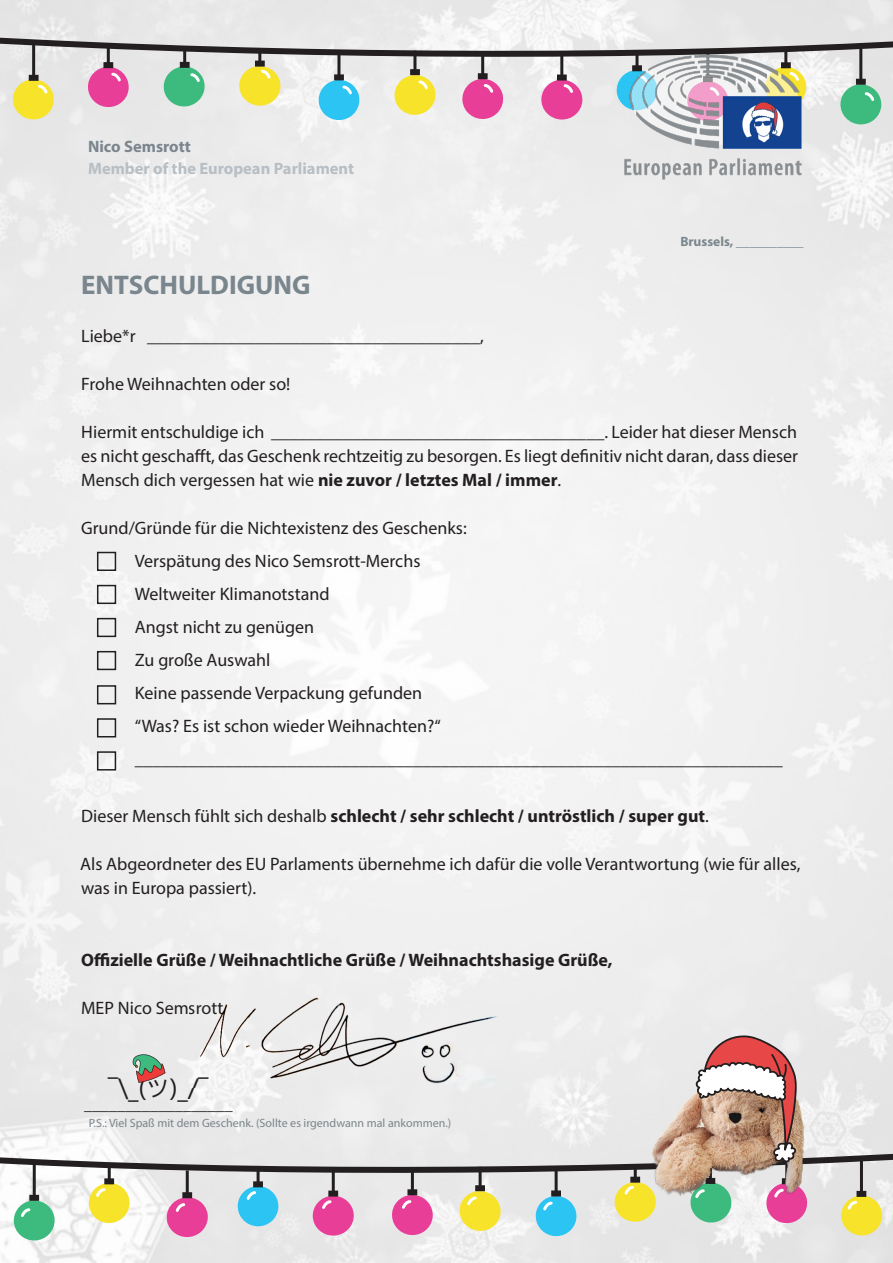
<style>
.page{position:relative;width:893px;height:1263px;background:#f0f0f0}
.page>*{position:absolute;margin:0;border:0;box-sizing:border-box;transform-origin:0 0}
.t1{font:700 27px "Myriad Pro";color:#7a868d}
.t2{font:23.4px "Microsoft Ya Hei";color:#231f20}
.t3{font:18px/24px "Myriad Pro";color:#231f20;text-align:justify}
.t4{font:700 18px "Myriad Pro";color:#231f20}
.t5{font:700 16.5px "Myriad Pro";color:#b7bfc5}
.t6{font:16.5px "Myriad Pro";color:#231f20}
.t7{font:700 16.5px "Myriad Pro";color:#7a868d}
.t8{font:700 13.5px "Myriad Pro";color:#7a868d}
.t9{font:12px "Myriad Pro";color:#7b858a}
.s1{font-weight:700}
.s2{font-weight:400}
</style>
<div class="page">
<div style="left:97px;top:552px;width:19px;height:19px;border:2px solid #231f20"></div>
<div style="left:97px;top:585px;width:19px;height:19px;border:2px solid #231f20"></div>
<div style="left:97px;top:618px;width:19px;height:19px;border:2px solid #231f20"></div>
<div style="left:97px;top:651px;width:19px;height:19px;border:2px solid #231f20"></div>
<div style="left:97px;top:685px;width:19px;height:19px;border:2px solid #231f20"></div>
<div style="left:97px;top:718px;width:19px;height:19px;border:2px solid #231f20"></div>
<div style="left:97px;top:751px;width:19px;height:19px;border:2px solid #231f20"></div>
<hr style="left:860px;top:1160px;width:3px;height:34px;background:#231f20">
<hr style="left:634px;top:1166px;width:3px;height:16px;background:#231f20">
<div style="left:630px;top:1177px;width:10px;height:6px;background:#231f20"></div>
<hr style="left:555px;top:1167px;width:3px;height:27px;background:#231f20">
<hr style="left:479px;top:1167px;width:3px;height:22px;background:#231f20">
<hr style="left:411px;top:1168px;width:3px;height:25px;background:#231f20">
<hr style="left:332px;top:1168px;width:3px;height:26px;background:#231f20">
<hr style="left:257px;top:1170px;width:3px;height:16px;background:#231f20">
<hr style="left:186px;top:1170px;width:3px;height:25px;background:#231f20">
<hr style="left:108px;top:1164px;width:3px;height:18px;background:#231f20">
<div style="left:104px;top:1178px;width:10px;height:6px;background:#231f20"></div>
<hr style="left:33px;top:1164px;width:3px;height:34px;background:#231f20">
<svg style="left:13px;top:1181px;width:870px;height:60px"></svg>
<img style="left:642px;top:1175px;width:175px;height:27px">
<svg style="left:0;top:1035px;width:893px;height:140px"></svg>
<svg style="left:0;top:33px;width:893px;height:114px"></svg>
<img style="left:585px;top:16px;width:255px;height:200px">
<img style="left:189px;top:997px;width:320px;height:90px">
<p class="t7" style="left:88px;top:136px;width:104px">Nico Semsrott</p>
<p class="t5" style="left:88px;top:158px;width:268px">Member of the European Parliament</p>
<p class="t8" style="left:680px;top:232px;width:125px">Brussels, __________</p>
<p class="t1" style="left:81px;top:267px;width:231px">ENTSCHULDIGUNG</p>
<p class="t3" style="left:81px;top:324px;width:404px">Liebe*r _____________________________________,</p>
<p class="t3" style="left:81px;top:372px;width:211px">Frohe Weihnachten oder so!</p>
<p class="t3" style="left:81px;top:420px;width:719px">Hiermit entschuldige ich _____________________________________. Leider hat dieser Mensch es nicht geschafft, das Geschenk rechtzeitig zu besorgen. Es liegt definitiv nicht daran, dass dieser Mensch dich vergessen hat wie <span class="s1">nie zuvor / letztes Mal / immer</span>.</p>
<p class="t3" style="left:81px;top:516px;width:387px">Grund/Gründe für die Nichtexistenz des Geschenks:</p>
<p class="t3" style="left:135px;top:549px;width:287px">Verspätung des Nico Semsrott-Merchs</p>
<p class="t3" style="left:135px;top:582px;width:196px">Weltweiter Klimanotstand</p>
<p class="t3" style="left:135px;top:615px;width:181px">Angst nicht zu genügen</p>
<p class="t3" style="left:135px;top:648px;width:137px">Zu große Auswahl</p>
<p class="t3" style="left:135px;top:681px;width:289px">Keine passende Verpackung gefunden</p>
<p class="t3" style="left:135px;top:714px;width:307px">“Was? Es ist schon wieder Weihnachten?“</p>
<p class="t3" style="left:135px;top:747px;width:649px">________________________________________________________________________</p>
<p class="t4" style="left:81px;top:804px;width:629px"><span class="s2">Dieser Mensch fühlt sich deshalb</span> schlecht / sehr schlecht / untröstlich / super gut<span class="s2">.</span></p>
<p class="t3" style="left:80px;top:852px;width:722px">Als Abgeordneter des EU Parlaments übernehme ich dafür die volle Verantwortung (wie für alles, was in Europa passiert).</p>
<p class="t4" style="left:81px;top:948px;width:533px">Offizielle Grüße / Weihnachtliche Grüße / Weihnachtshasige Grüße,</p>
<p class="t3" style="left:81px;top:996px;width:144px">MEP Nico Semsrott</p>
<p class="t2" style="left:108px;top:1071px;width:102px">¯\_(ツ)_/¯</p>
<p class="t6" style="left:84px;top:1094px;width:150px">__________________</p>
<p class="t9" style="left:89px;top:1115px;width:364px">P.S.: Viel Spaß mit dem Geschenk. (Sollte es irgendwann mal ankommen.)</p>
</div>
